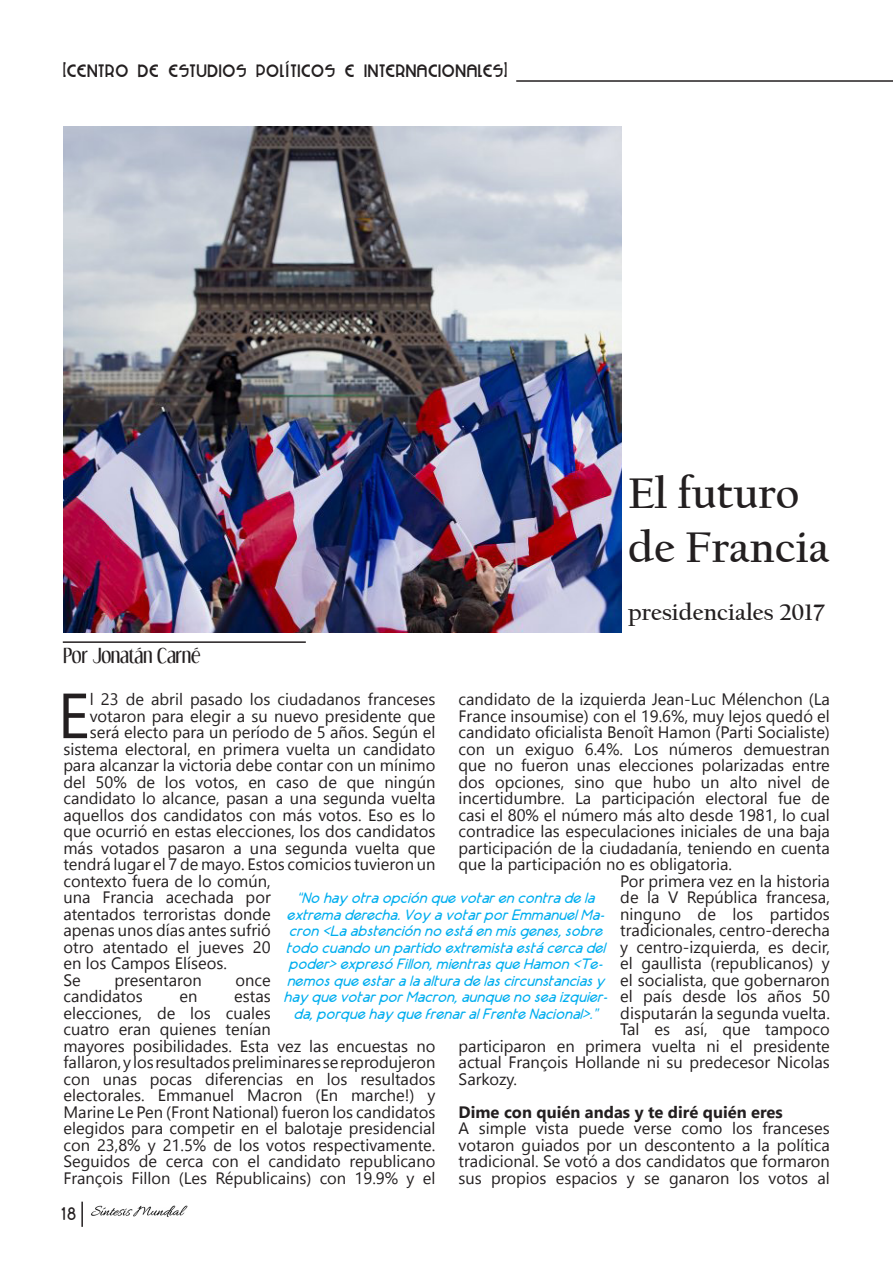
<style>
.page{position:relative;width:893px;height:1263px;background:#fff}
.page>*{position:absolute;margin:0;border:0;box-sizing:border-box;transform-origin:0 0}
.t1{font:63.6px "Gadugi";color:#231f20}
.t2{font:700 45px "Californian FB";color:#231f20}
.t3{font:700 24px "Californian FB";color:#231f20}
.t4{font:18.15px "AR Techni";color:#231f20}
.t5{font:18px "Neues Bauen";color:#231f20}
.t6{font:18px "Dream Orphans";color:#231f20}
.t7{font:16.5px/16.5px "Gadugi";color:#231f20;text-align:justify}
.t8{font:700 16.5px "Gadugi";color:#231f20}
.t9{font:italic 15px/16.5px "AR Techni";color:#00aeef;text-align:center}
.s1{font-size:21px}
</style>
<div class="page">
<hr style="left:81px;top:1202px;width:2px;height:25px;background:#231f20">
<img style="left:91px;top:1205px;width:97px;height:12px">
<hr style="left:516px;top:80px;width:377px;height:2px;background:#231f20">
<hr style="left:63px;top:641px;width:243px;height:2px;background:#231f20">
<img style="left:64px;top:126px;width:557px;height:507px">
<p class="t5" style="left:63px;top:60px;width:446px"><span class="s1">[</span>CENTRO DE ESTUDIOS POLÍTICOS E INTERNACIONALES<span class="s1">]</span></p>
<p class="t6" style="left:63px;top:644px;width:139px">Por Jonatán Carné</p>
<p class="t2" style="left:628px;top:468px;width:173px">El futuro</p>
<p class="t2" style="left:628px;top:522px;width:203px">de Francia</p>
<p class="t3" style="left:628px;top:599px;width:197px">presidenciales 2017</p>
<p class="t7" style="left:459px;top:691px;width:373px">candidato de la izquierda Jean-Luc Mélenchon (La France insoumise) con el 19.6%, muy lejos quedó el candidato oficialista Benoît Hamon (Parti Socialiste) con un exiguo 6.4%. Los números demuestran que no fueron unas elecciones polarizadas entre dos opciones, sino que hubo un alto nivel de incertidumbre. La participación electoral fue de casi el 80% el número más alto desde 1981, lo cual contradice las especulaciones iniciales de una baja participación de la ciudadanía, teniendo en cuenta que la participación no es obligatoria.</p>
<p class="t7" style="left:620px;top:872px;width:211px">Por primera vez en la historia</p>
<p class="t7" style="left:620px;top:889px;width:211px">de la V República francesa,</p>
<p class="t7" style="left:620px;top:905px;width:211px">ninguno de los partidos</p>
<p class="t7" style="left:620px;top:922px;width:211px">tradicionales, centro-derecha</p>
<p class="t7" style="left:620px;top:938px;width:211px">y centro-izquierda, es decir,</p>
<p class="t7" style="left:620px;top:955px;width:211px">el gaullista (republicanos) y</p>
<p class="t7" style="left:620px;top:971px;width:211px">el socialista, que gobernaron</p>
<p class="t7" style="left:620px;top:988px;width:211px">el país desde los años 50</p>
<p class="t7" style="left:620px;top:1004px;width:211px">disputarán la segunda vuelta.</p>
<p class="t7" style="left:620px;top:1021px;width:211px">Tal es así, que tampoco</p>
<p class="t7" style="left:459px;top:1037px;width:373px">participaron en primera vuelta ni el presidente</p>
<p class="t7" style="left:459px;top:1054px;width:373px">actual François Hollande ni su predecesor Nicolas</p>
<p class="t7" style="left:459px;top:1070px;width:60px">Sarkozy.</p>
<p class="t8" style="left:459px;top:1102px;width:326px">Dime con quién andas y te diré quién eres</p>
<p class="t7" style="left:459px;top:1120px;width:373px">A simple vista puede verse como los franceses votaron guiados por un descontento a la política tradicional. Se votó a dos candidatos que formaron sus propios espacios y se ganaron los votos al</p>
<p class="t1" style="left:58px;top:677px;width:34px">E</p>
<p class="t7" style="left:90px;top:691px;width:347px">l 23 de abril pasado los ciudadanos franceses</p>
<p class="t7" style="left:90px;top:707px;width:347px">votaron para elegir a su nuevo presidente que</p>
<p class="t7" style="left:90px;top:724px;width:347px">será electo para un período de 5 años. Según el</p>
<p class="t7" style="left:63px;top:740px;width:373px">sistema electoral, en primera vuelta un candidato</p>
<p class="t7" style="left:63px;top:757px;width:373px">para alcanzar la victoria debe contar con un mínimo</p>
<p class="t7" style="left:63px;top:773px;width:373px">del 50% de los votos, en caso de que ningún</p>
<p class="t7" style="left:63px;top:790px;width:373px">candidato lo alcance, pasan a una segunda vuelta</p>
<p class="t7" style="left:63px;top:806px;width:373px">aquellos dos candidatos con más votos. Eso es lo</p>
<p class="t7" style="left:63px;top:823px;width:373px">que ocurrió en estas elecciones, los dos candidatos</p>
<p class="t7" style="left:63px;top:839px;width:373px">más votados pasaron a una segunda vuelta que</p>
<p class="t7" style="left:63px;top:856px;width:373px">tendrá lugar el 7 de mayo. Estos comicios tuvieron un</p>
<p class="t7" style="left:63px;top:872px;width:209px">contexto fuera de lo común,</p>
<p class="t7" style="left:63px;top:889px;width:209px">una Francia acechada por</p>
<p class="t7" style="left:63px;top:905px;width:209px">atentados terroristas donde</p>
<p class="t7" style="left:63px;top:922px;width:209px">apenas unos días antes sufrió</p>
<p class="t7" style="left:63px;top:938px;width:209px">otro atentado el jueves 20</p>
<p class="t7" style="left:63px;top:955px;width:165px">en los Campos Elíseos.</p>
<p class="t7" style="left:63px;top:971px;width:19px">Se</p>
<p class="t7" style="left:114px;top:971px;width:89px">presentaron</p>
<p class="t7" style="left:235px;top:971px;width:37px">once</p>
<p class="t7" style="left:63px;top:988px;width:81px">candidatos</p>
<p class="t7" style="left:179px;top:988px;width:19px">en</p>
<p class="t9" style="left:284px;top:889px;width:330px">“No hayotraopciónquevotarencontradela extremaderecha.VoyavotarporEmmanuelMa&shy;cron&lt;Laabstenciónno estáenmisgenes,sobre todo cuando unpartido extremistaestácercadel poder&gt;expresó Fillon,mientrasqueHamon&lt;Te&shy;nemosqueestaralaalturadelascircunstanciasy hayquevotarporMacron,aunqueno seaizquier&shy;da,porquehayquefrenaralFrenteNacional&gt;.”</p>
<p class="t7" style="left:63px;top:988px;width:373px;text-align:left;text-indent:171px">estas<br>elecciones, de los cuales<br>cuatro eran quienes tenían<br>mayores posibilidades. Esta vez las encuestas no fallaron, y los resultados preliminares se reprodujeron con unas pocas diferencias en los resultados electorales. Emmanuel Macron (En marche!) y Marine Le Pen (Front National) fueron los candidatos elegidos para competir en el balotaje presidencial con 23,8% y 21.5% de los votos respectivamente.<br>Seguidos de cerca con el candidato republicano François Fillon (Les Républicains) con 19.9% y el</p>
<p class="t4" style="left:60px;top:1202px;width:18px">18</p>
</div>
